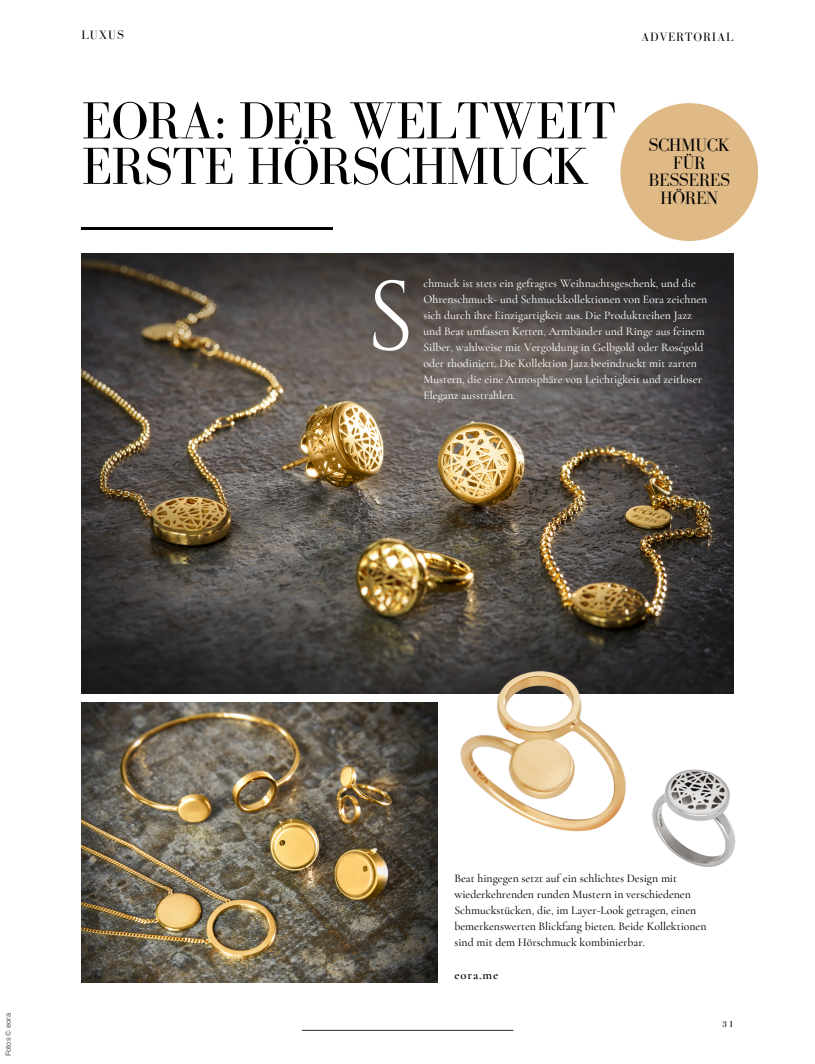
<style>
.page{position:relative;width:815px;height:1064px;background:#fff}
.page>*{position:absolute;margin:0;border:0;box-sizing:border-box;transform-origin:0 0}
.t1{font:97.38px "Cinzel";color:#fff}
.t2{font:53.62px/45.4px "Bodoni FLF";letter-spacing:-.02em;color:#000}
.t3{font:18.38px/17.5px "Bodoni FLF";letter-spacing:-.02em;color:#000;text-align:center}
.t4{font:12.5px "Bodoni FLF";letter-spacing:.07em;color:#000}
.t5{font:600 12.5px "Cormorant Garamond";letter-spacing:.07em;color:#000}
.t6{font:500 11.75px/16px "Cormorant Garamond";color:#fff}
.t7{font:500 11.75px/16px "Cormorant Garamond";color:#000}
.t8{font:9px "Bodoni FLF";color:#000}
.t9{font:7.5px "Arimo";color:#545454}
</style>
<div class="page">
<hr style="left:81px;top:227px;width:252px;height:3px;background:#000">
<hr style="left:302px;top:1029px;width:211px;height:1px;background:#272a34">
<img style="left:81px;top:254px;width:652px;height:439px">
<img style="left:81px;top:702px;width:356px;height:279px">
<img style="left:446px;top:651px;width:196px;height:181px">
<img style="left:652px;top:769px;width:84px;height:98px">
<div style="left:620px;top:103px;width:138px;height:138px;background:#dfba87;border-radius:50%"></div>
<p class="t4" style="left:81px;top:28px;width:44px">LUXUS</p>
<p class="t4" style="left:641px;top:30px;width:94px">ADVERTORIAL</p>
<p class="t2" style="left:81px;top:98px;width:536px">EORA: DER WELTWEIT<br>ERSTE HÖRSCHMUCK</p>
<p class="t3" style="left:648px;top:136px;width:83px">SCHMUCK<br>FÜR<br>BESSERES<br>HÖREN</p>
<p class="t1" style="left:368px;top:255px;width:48px">S</p>
<p class="t6" style="left:423px;top:275px;width:285px">chmuck ist stets ein gefragtes Weihnachtsgeschenk, und die Ohrenschmuck- und Schmuckkollektionen von Eora zeichnen sich durch ihre Einzigartigkeit aus. Die Produktreihen Jazz und Beat umfassen Ketten, Armbänder und Ringe aus feinem Silber, wahlweise mit Vergoldung in Gelbgold oder Roségold oder rhodiniert. Die Kollektion Jazz beeindruckt mit zarten Mustern, die eine Atmosphäre von Leichtigkeit und zeitloser Eleganz ausstrahlen.</p>
<p class="t9" style="left:4px;top:1056px;width:45px;rotate:-90deg">Fotos © eora</p>
<p class="t7" style="left:454px;top:870px;width:253px">Beat hingegen setzt auf ein schlichtes Design mit wiederkehrenden runden Mustern in verschiedenen Schmuckstücken, die, im Layer-Look getragen, einen bemerkenswerten Blickfang bieten. Beide Kollektionen sind mit dem Hörschmuck kombinierbar.</p>
<p class="t5" style="left:454px;top:967px;width:45px">eora.me</p>
<p class="t8" style="left:722px;top:1018px;width:13px">31</p>
</div>
